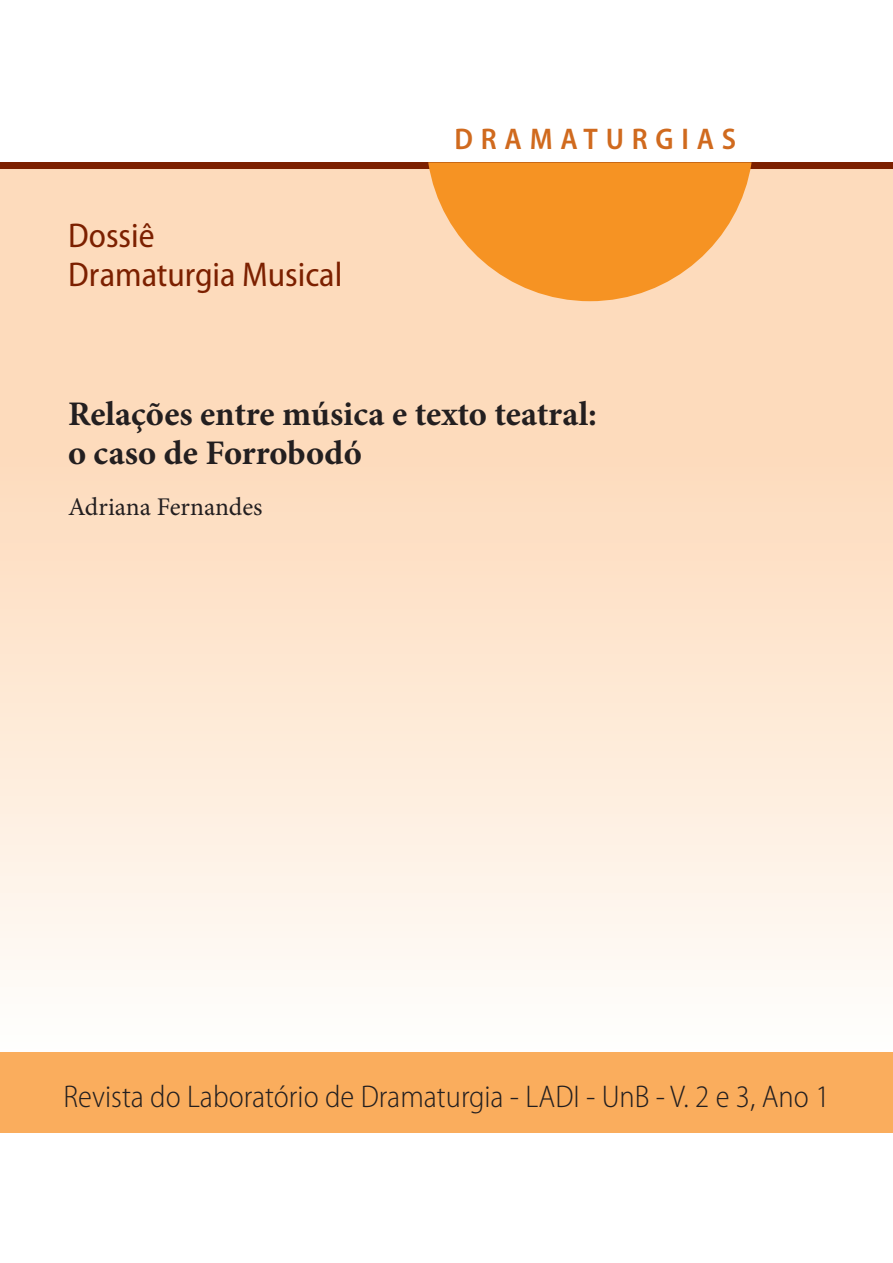
<style>
.page{position:relative;width:893px;height:1263px;background:#fff}
.page>*{position:absolute;margin:0;border:0;box-sizing:border-box;transform-origin:0 0}
.t1{font:700 34.5px/39px "Minion Pro";color:#231f20}
.t2{font:semi-condensed 34.5px/39px "Myriad Pro";color:#7c2000}
.t3{font:300 semi-condensed 31.5px "Myriad Pro";color:#231f20}
.t4{font:600 semi-condensed 30px "Myriad Pro";letter-spacing:.26em;color:#d06a1e}
.t5{font:25.5px "Minion Pro";color:#231f20}
</style>
<div class="page">
<div style="left:0;top:169px;width:893px;height:883px;background:linear-gradient(to bottom,#fdd3ae,#fefaf5)"></div>
<div style="left:0;top:1052px;width:893px;height:81px;background:#faad5d"></div>
<div style="left:0;top:162px;width:893px;height:7px;background:#7c2000"></div>
<svg style="left:428px;top:162px;width:324px;height:139px;background:#f7a448"></svg>
<p class="t2" style="left:68px;top:217px;width:276px">Dossiê<br>Dramaturgia Musical</p>
<p class="t4" style="left:454px;top:123px;width:283px">DRAMATURGIAS</p>
<p class="t1" style="left:68px;top:394px;width:530px">Relações entre música e texto teatral: o caso de Forrobodó</p>
<p class="t5" style="left:68px;top:490px;width:196px">Adriana Fernandes</p>
<p class="t3" style="left:64px;top:1079px;width:767px">Revista do Laboratório de Dramaturgia - LADI - UnB - V. 2 e 3, Ano 1</p>
</div>
